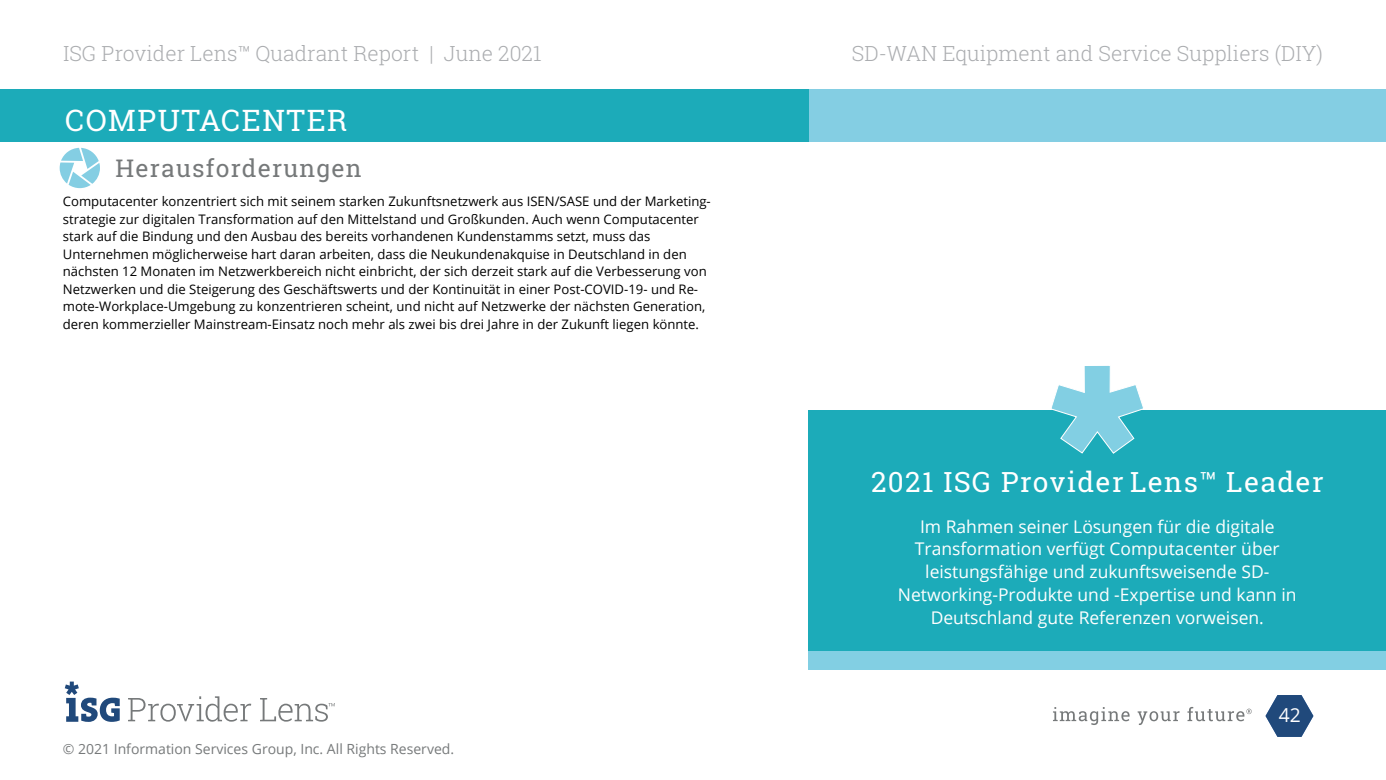
<style>
.page{position:relative;width:1386px;height:780px;background:#fff}
.page>*{position:absolute;margin:0;border:0;box-sizing:border-box;transform-origin:0 0}
.Body_Copy{font:29.75px "Roboto Slab";letter-spacing:.05em;color:#fff}
.Section_Title_Midtex{font:28px "Roboto Slab";letter-spacing:.05em;color:#fff}
.Body_Copy-2{font:24.5px "Roboto Slab";letter-spacing:.05em;color:#76797a}
.t1{font:300 21px "Roboto Slab";color:#abadb0}
.t2{font:19.25px "Open Sans";color:#fff}
.Body_Copy-3{font:17.5px/22.8px "Open Sans";color:#fff;text-align:center}
.Report_Cover_Title{font:14px "Open Sans";color:#76797a}
.Body_Copy-4{font:13.12px/17.5px "Open Sans";color:#000}
</style>
<div class="page">
<svg style="left:128px;top:696px;width:123px;height:25px"></svg>
<svg style="left:260px;top:698px;width:75px;height:23px"></svg>
<svg style="left:65px;top:681px;width:55px;height:41px"></svg>
<div style="left:809px;top:89px;width:577px;height:53px;background:#84cee3"></div>
<div style="left:0;top:89px;width:809px;height:53px;background:#1cabb9"></div>
<svg style="left:60px;top:148px;width:40px;height:40px"></svg>
<div style="left:809px;top:410px;width:577px;height:242px;background:#1cabb9"></div>
<div style="left:809px;top:651px;width:577px;height:18px;background:#82cfe3"></div>
<svg style="left:1051px;top:365px;width:92px;height:89px"></svg>
<svg style="left:1266px;top:695px;width:47px;height:42px"></svg>
<svg style="left:1053px;top:707px;width:77px;height:18px"></svg>
<svg style="left:1138px;top:711px;width:42px;height:14px"></svg>
<svg style="left:1187px;top:707px;width:65px;height:14px"></svg>
<p class="t1" style="left:63px;top:39px;width:480px">ISG Provider Lens™ Quadrant Report | June 2021</p>
<p class="Body_Copy" style="left:65px;top:100px;width:284px">COMPUTACENTER</p>
<p class="Body_Copy-2" style="left:115px;top:151px;width:248px">Herausforderungen</p>
<p class="Body_Copy-4" style="left:63px;top:192px;width:650px">Computacenter konzentriert sich mit seinem starken Zukunftsnetzwerk aus ISEN/SASE und der Marketing&shy;strategie zur digitalen Transformation auf den Mittelstand und Großkunden. Auch wenn Computacenter stark auf die Bindung und den Ausbau des bereits vorhandenen Kundenstamms setzt, muss das Unternehmen möglicherweise hart daran arbeiten, dass die Neukundenakquise in Deutschland in den nächsten 12 Monaten im Netzwerkbereich nicht einbricht, der sich derzeit stark auf die Verbesserung von Netzwerken und die Steigerung des Geschäftswerts und der Kontinuität in einer Post-COVID-19- und Re&shy;mote-Workplace-Umgebung zu konzentrieren scheint, und nicht auf Netzwerke der nächsten Generation, deren kommerzieller Mainstream-Einsatz noch mehr als zwei bis drei Jahre in der Zukunft liegen könnte.</p>
<p class="Report_Cover_Title" style="left:63px;top:739px;width:393px">© 2021 Information Services Group, Inc. All Rights Reserved.</p>
<p class="t1" style="left:852px;top:39px;width:473px">SD-WAN Equipment and Service Suppliers (DIY)</p>
<p class="Section_Title_Midtex" style="left:871px;top:462px;width:454px">2021 ISG Provider Lens™ Leader</p>
<p class="Body_Copy-3" style="left:898px;top:514px;width:400px">Im Rahmen seiner Lösungen für die digitale Transformation verfügt Computacenter über leistungsfähige und zukunftsweisende SD-Networking-Produkte und -Expertise und kann in Deutschland gute Referenzen vorweisen.</p>
<p class="t2" style="left:1279px;top:701px;width:24px">42</p>
</div>
